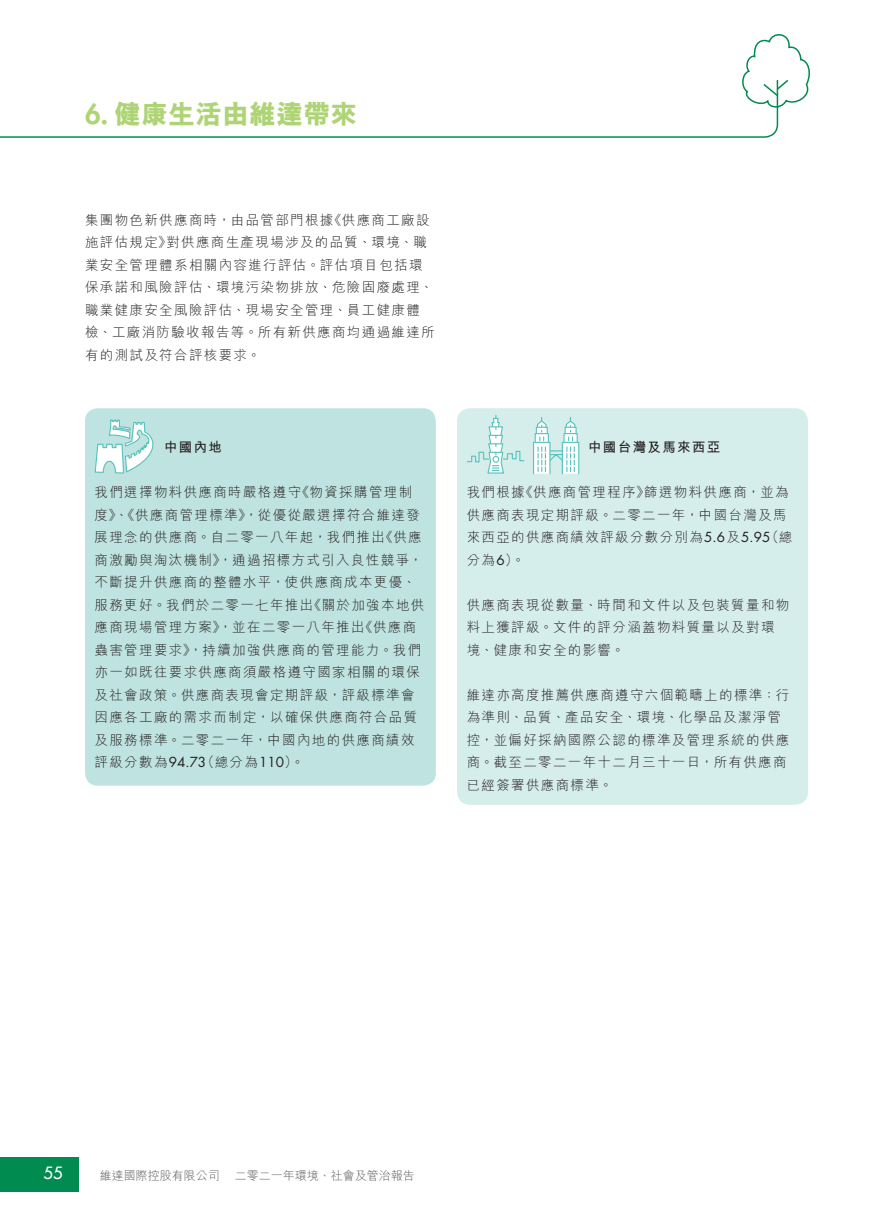
<style>
.page{position:relative;width:893px;height:1212px;background:#fff}
.page>*{position:absolute;margin:0;border:0;box-sizing:border-box;transform-origin:0 0}
.t1{font:800 27px "M Hei HK";color:#aed475}
.t2{font:500 16.5px "Futura Std";color:#fff}
.t3{font:300 13.5px/22.5px "M Hei HK";letter-spacing:.1em;color:#231f20}
.t4{font:700 13.5px "M Hei HK";letter-spacing:.1em;color:#231f20}
.t5{font:300 12px "M Hei HK";color:#57585a}
.s1{font-family:"Futura Std"}
.s2{font-family:"Futura Std";font-weight:400}
</style>
<div class="page">
<svg style="left:742px;top:34px;width:68px;height:74px"></svg>
<svg style="left:0;top:79px;width:779px;height:59px"></svg>
<div style="left:0;top:1157px;width:79px;height:35px;background:#008b50"></div>
<div style="left:85px;top:408px;width:351px;height:378px;background:#bfe3e1;border-radius:13px"></div>
<div style="left:457px;top:408px;width:351px;height:397px;background:#d5edeb;border-radius:13px"></div>
<svg style="left:466px;top:415px;width:59px;height:59px"></svg>
<div style="left:536px;top:427px;width:12px;height:8px;background:#6fcbc5"></div>
<svg style="left:535px;top:433px;width:14px;height:9px"></svg>
<svg style="left:536px;top:417px;width:11px;height:24px"></svg>
<div style="left:533px;top:442px;width:17px;height:32px;background:#fff;border:1px solid #57c3bc"></div>
<div style="left:565px;top:427px;width:12px;height:8px;background:#86d2cd"></div>
<svg style="left:563px;top:433px;width:15px;height:9px"></svg>
<svg style="left:565px;top:417px;width:11px;height:24px"></svg>
<div style="left:562px;top:442px;width:17px;height:32px;background:#fff;border:1px solid #57c3bc"></div>
<svg style="left:537px;top:447px;width:38px;height:24px"></svg>
<svg style="left:94px;top:419px;width:60px;height:55px"></svg>
<h1 class="t1" style="left:85px;top:100px;width:274px"><span class="s1">6.</span> 健康生活由維達帶來</h1>
<p class="t3" style="left:166px;top:208px;width:262px;text-indent:-81px">集團物色新供應商時，由品管部門根據<br>對供應商生產現場涉及的品質、環境、職</p>
<p class="t3" style="left:328px;top:208px;width:103px">《供應商工廠設</p>
<p class="t3" style="left:85px;top:231px;width:351px">施評估規定》<br>業安全管理體系相關內容進行評估。評估項目包括環保承諾和風險評估、環境污染物排放、危險固廢處理、職業健康安全風險評估、現場安全管理、員工健康體檢、工廠消防驗收報告等。所有新供應商均通過維達所有的測試及符合評核要求。</p>
<p class="t4" style="left:164px;top:437px;width:60px">中國內地</p>
<p class="t3" style="left:95px;top:481px;width:208px">我們選擇物料供應商時嚴格遵守</p>
<p class="t3" style="left:95px;top:503px;width:327px">度》、《供應商管理標準，》從優從嚴選擇符合維達發</p>
<p class="t3" style="left:380px;top:526px;width:43px">《供應</p>
<p class="t3" style="left:296px;top:481px;width:118px">《物資採購管理制</p>
<p class="t3" style="left:95px;top:526px;width:292px">展理念的供應商。自二零一八年起，我們推出</p>
<p class="t3" style="left:95px;top:548px;width:330px">商激勵與淘汰機制，》通過招標方式引入良性競爭，</p>
<p class="t3" style="left:95px;top:571px;width:323px">不斷提升供應商的整體水平，使供應商成本更優、</p>
<p class="t3" style="left:308px;top:593px;width:118px">《關於加強本地供</p>
<p class="t3" style="left:95px;top:593px;width:220px">服務更好。我們於二零一七年推出</p>
<p class="t3" style="left:95px;top:616px;width:271px">應商現場管理方案，》並在二零一八年推出</p>
<p class="t3" style="left:95px;top:638px;width:328px">蟲害管理要求，》持續加強供應商的管理能力。我們</p>
<p class="t3" style="left:95px;top:661px;width:327px">亦一如既往要求供應商須嚴格遵守國家相關的環保</p>
<p class="t3" style="left:95px;top:683px;width:321px">及社會政策。供應商表現會定期評級，評級標準會</p>
<p class="t3" style="left:95px;top:706px;width:324px">因應各工廠的需求而制定，以確保供應商符合品質</p>
<p class="t3" style="left:95px;top:728px;width:321px">及服務標準。二零二一年，中國內地的供應商績效</p>
<p class="t3" style="left:201px;top:751px;width:105px">（總分為<span class="s2">110</span> 。(</p>
<p class="t3" style="left:360px;top:616px;width:58px">《供應商</p>
<p class="t3" style="left:95px;top:751px;width:113px">評級分數為<span class="s2">94.73</span></p>
<p class="t4" style="left:588px;top:437px;width:134px">中國台灣及馬來西亞</p>
<p class="t3" style="left:644px;top:481px;width:146px">篩選物料供應商，並為</p>
<p class="t3" style="left:520px;top:481px;width:131px">《供應商管理程序》</p>
<p class="t3" style="left:467px;top:481px;width:60px">我們根據</p>
<p class="t3" style="left:467px;top:503px;width:321px">供應商表現定期評級。二零二一年，中國台灣及馬</p>
<p class="t3" style="left:765px;top:526px;width:28px">（總</p>
<p class="t3" style="left:467px;top:526px;width:305px">來西亞的供應商績效評級分數分別為<span class="s2">5.6</span>及<span class="s2">5.95</span>分為<span class="s2">6</span> 。(</p>
<p class="t3" style="left:467px;top:593px;width:324px">供應商表現從數量、時間和文件以及包裝質量和物料上獲評級。文件的評分涵蓋物料質量以及對環境、健康和安全的影響。</p>
<p class="t3" style="left:467px;top:683px;width:324px">維達亦高度推薦供應商遵守六個範疇上的標準：行為準則、品質、產品安全、環境、化學品及潔淨管控，並偏好採納國際公認的標準及管理系統的供應商。截至二零二一年十二月三十一日，所有供應商已經簽署供應商標準。</p>
<p class="t2" style="left:44px;top:1163px;width:21px">55</p>
<p class="t5" style="left:100px;top:1169px;width:122px">維達國際控股有限公司</p>
<p class="t5" style="left:235px;top:1169px;width:181px">二零二一年環境、社會及管治報告</p>
</div>
